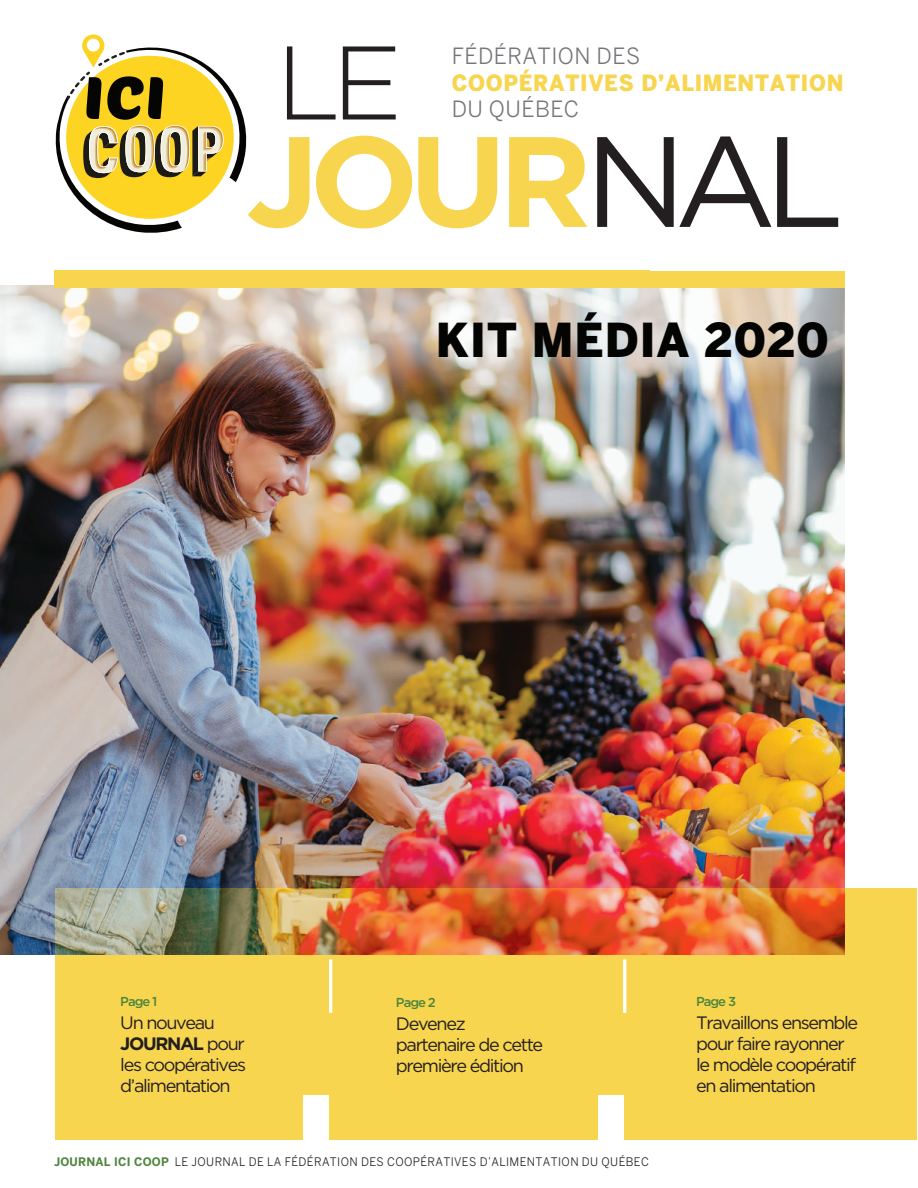
<style>
.page{position:relative;width:918px;height:1188px;background:#fff}
.page>*{position:absolute;margin:0;border:0;box-sizing:border-box;transform-origin:0 0}
.t1{font:700 128.25px "Gotham";color:#f8d54f}
.t2{font:300 104.25px "Gotham";color:#231f20}
.t3{font:900 46.35px "Benton Sans";letter-spacing:.02em;color:#040503}
.t4{font:900 22.2px "Benton Sans";letter-spacing:.035em;color:#f8d54f;scale:.96 1}
.t5{font:22.2px "Benton Sans";letter-spacing:.02em;color:#757679}
.t6{font:18px/21.1px "Gotham";letter-spacing:-.075em;color:#231f20}
.t7{font:500 12.9px "Gotham";letter-spacing:-.075em;color:#4e853d}
.t8{font:11.7px "Benton Sans";letter-spacing:.035em;color:#231f20;scale:.96 1}
.s1{font-weight:400;color:#231f20}
.s2{font-weight:700}
.s3{font-weight:700;color:#4e853d}
</style>
<div class="page">
<img style="left:0;top:389px;width:844px;height:565px">
<img style="left:0;top:286px;width:844px;height:103px">
<img style="left:55px;top:888px;width:862px;height:251px">
<div style="left:54px;top:270px;width:595px;height:14px;background:#f8d54f"></div>
<div style="left:598px;top:1095px;width:25px;height:48px;background:#fff"></div>
<div style="left:303px;top:1095px;width:26px;height:48px;background:#fff"></div>
<div style="left:54px;top:271px;width:790px;height:17px;background:#f8d54f"></div>
<hr style="left:329px;top:960px;width:3px;height:53px;background:#fff">
<hr style="left:623px;top:960px;width:3px;height:53px;background:#fff">
<svg style="left:55px;top:34px;width:192px;height:199px"></svg>
<h2 class="t2" style="left:276px;top:26px;width:128px">LE</h2>
<p class="t5" style="left:452px;top:42px;width:190px">FÉDÉRATION DES</p>
<p class="t4" style="left:452px;top:69px;width:410px">COOPÉRATIVES D’ALIMENTATION</p>
<p class="t5" style="left:452px;top:95px;width:129px">DU QUÉBEC</p>
<h1 class="t1" style="left:246px;top:107px;width:600px">JOUR<span class="s1">NAL</span></h1>
<h3 class="t3" style="left:436px;top:313px;width:394px">KIT MÉDIA 2020</h3>
<p class="t7" style="left:120px;top:994px;width:39px">Page 1</p>
<p class="t7" style="left:396px;top:996px;width:41px">Page 2</p>
<p class="t6" style="left:396px;top:1012px;width:149px">Devenez partenaire de cette première édition</p>
<p class="t6" style="left:120px;top:1011px;width:127px">Un nouveau<br><span class="s2">JOURNAL</span> pour les coopératives d’alimentation</p>
<p class="t8" style="left:54px;top:1154px;width:621px"><span class="s3">JOURNAL ICI COOP</span> LE JOURNAL DE LA FÉDÉRATION DES COOPÉRATIVES D’ALIMENTATION DU QUÉBEC</p>
<p class="t7" style="left:696px;top:994px;width:42px">Page 3</p>
<p class="t6" style="left:696px;top:1011px;width:164px">Travaillons ensemble pour faire rayonner le modèle coopératif en alimentation</p>
</div>
